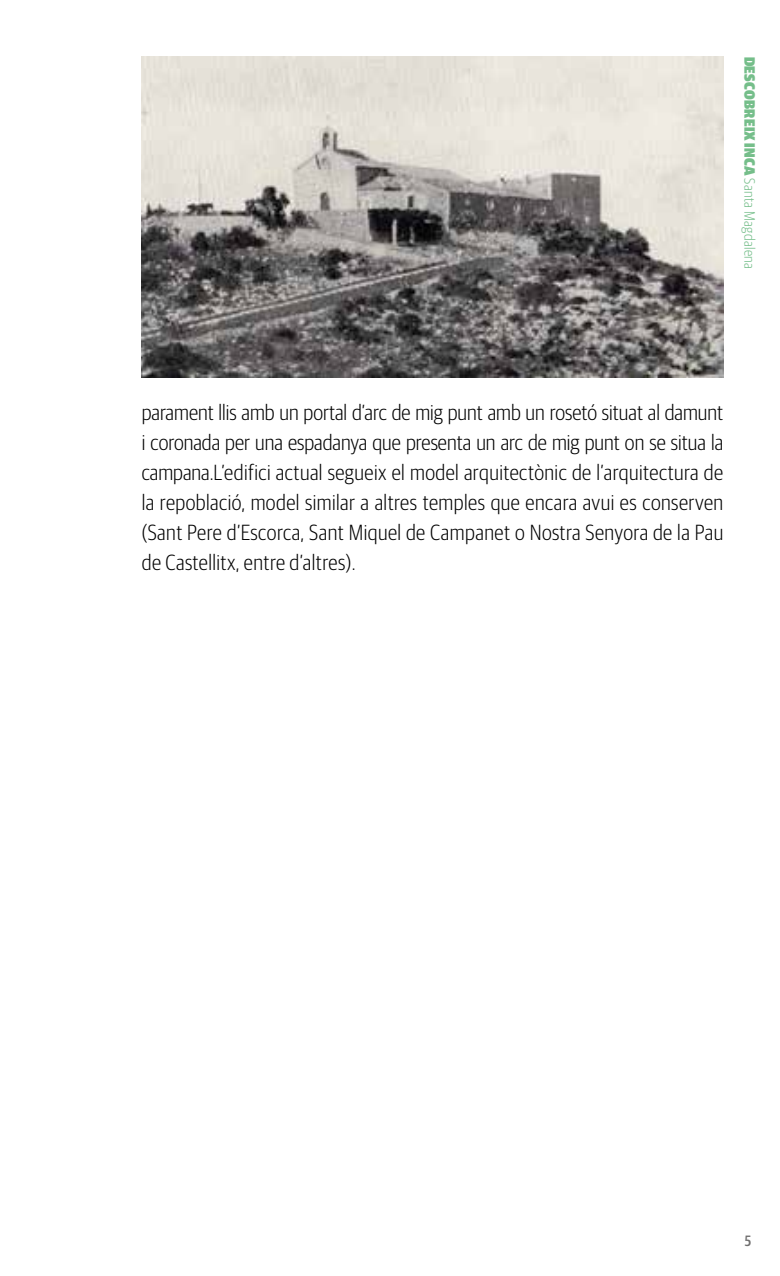
<style>
.page{position:relative;width:780px;height:1276px;background:#fff}
.page>*{position:absolute;margin:0;border:0;box-sizing:border-box;transform-origin:0 0}
.t1{font:300 22px/30px "Guardian Sans Cond Web";letter-spacing:.02em;color:#000;text-align:justify}
.t2{font:900 15px "Guardian Sans Cond Web";letter-spacing:.02em;color:#75be8a}
.t3{font:500 15px "Guardian Sans Cond Web";color:#706f6f}
.s1{font-weight:300}
</style>
<div class="page">
<img style="left:142px;top:57px;width:581px;height:320px">
<p class="t2" style="left:758px;top:57px;width:214px;rotate:90deg">DESCOBREIX INCA <span class="s1">Santa Magdalena</span></p>
<p class="t1" style="left:142px;top:398px;width:583px">parament llis amb un portal d’arc de mig punt amb un rosetó situat al damunt i coronada per una espadanya que presenta un arc de mig punt on se situa la campana.L’edifici actual segueix el model arquitectònic de l’arquitectura de la repoblació, model similar a altres temples que encara avui es conserven (Sant Pere d’Escorca, Sant Miquel de Campanet o Nostra Senyora de la Pau de Castellitx, entre d’altres).</p>
<p class="t3" style="left:744px;top:1232px;width:8px">5</p>
</div>
